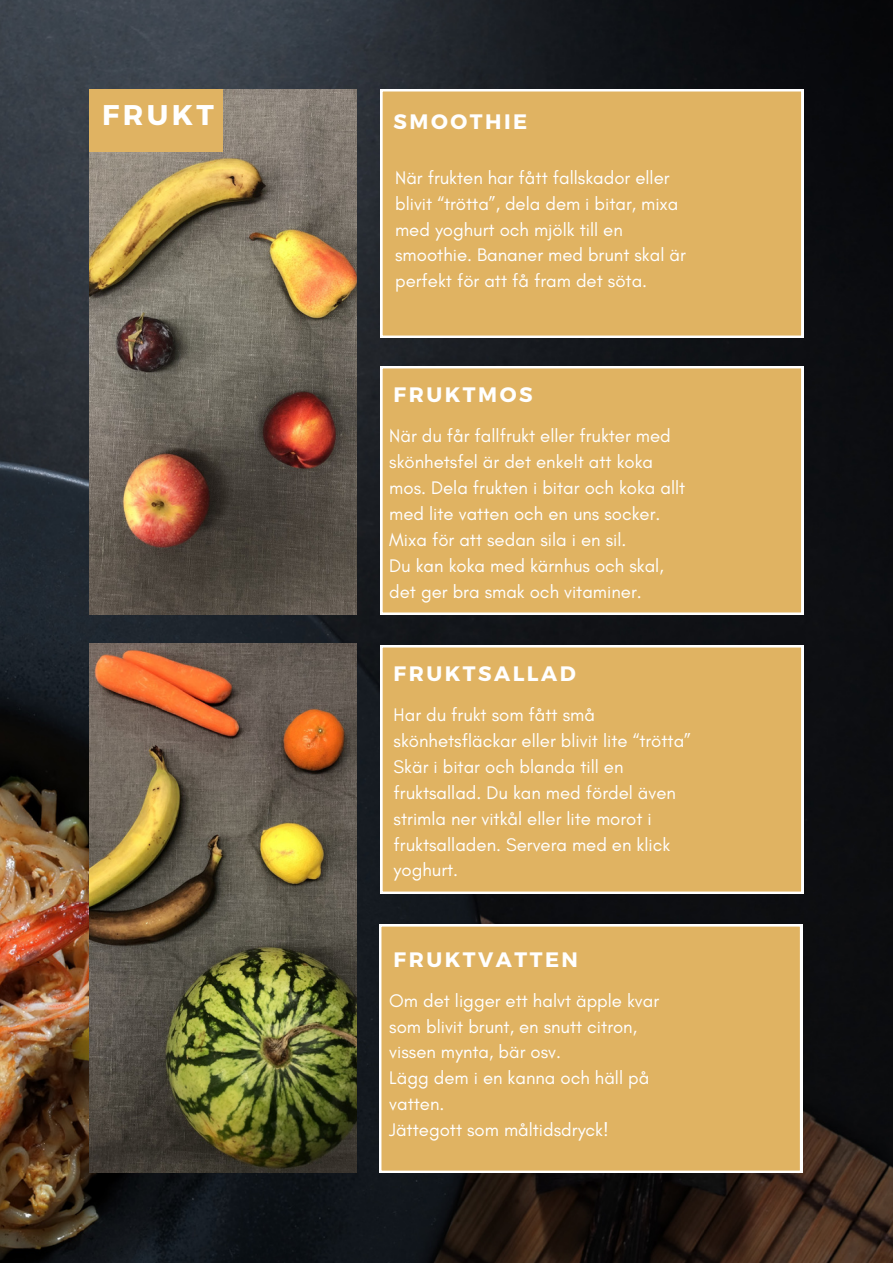
<style>
.page{position:relative;width:893px;height:1264px;background:#fff}
.page>*{position:absolute;margin:0;border:0;box-sizing:border-box;transform-origin:0 0}
.t1{font:700 28.5px "Montserrat";letter-spacing:.12em;color:#fff}
.t2{font:700 20.85px "Montserrat";letter-spacing:.12em;color:#fff}
.t3{font:18.6px/25.8px "Glacial Indifference";color:#fff}
</style>
<div class="page">
<img style="left:0;top:0;width:892px;height:1262px">
<img style="left:89px;top:89px;width:268px;height:525px">
<div style="left:380px;top:89px;width:423px;height:249px;background:#e0b362"></div>
<div style="left:379px;top:924px;width:423px;height:248px;background:#e0b362"></div>
<div style="left:380px;top:645px;width:423px;height:248px;background:#e0b362"></div>
<div style="left:380px;top:366px;width:423px;height:248px;background:#e0b362"></div>
<img style="left:89px;top:643px;width:268px;height:529px">
<div style="left:89px;top:89px;width:134px;height:63px;background:#e0b362"></div>
<p class="t1" style="left:102px;top:96px;width:113px">FRUKT</p>
<p class="t2" style="left:393px;top:107px;width:135px">SMOOTHIE</p>
<p class="t3" style="left:395px;top:164px;width:292px">När frukten har fått fallskador eller blivit “trötta”, dela dem i bitar, mixa med yoghurt och mjölk till en smoothie. Bananer med brunt skal är perfekt för att få fram det söta.</p>
<p class="t2" style="left:393px;top:381px;width:140px">FRUKTMOS</p>
<p class="t3" style="left:389px;top:423px;width:297px">När du får fallfrukt eller frukter med skönhetsfel är det enkelt att koka mos. Dela frukten i bitar och koka allt med lite vatten och en uns socker.<br>Mixa för att sedan sila i en sil.</p>
<p class="t3" style="left:389px;top:552px;width:276px">Du kan koka med kärnhus och skal, det ger bra smak och vitaminer.</p>
<p class="t2" style="left:393px;top:660px;width:184px">FRUKTSALLAD</p>
<p class="t3" style="left:393px;top:702px;width:299px">Har du frukt som fått små skönhetsfläckar eller blivit lite “trötta”</p>
<p class="t3" style="left:393px;top:753px;width:284px">Skär i bitar och blanda till en fruktsallad. Du kan med fördel även strimla ner vitkål eller lite morot i fruktsalladen. Servera med en klick yoghurt.</p>
<p class="t2" style="left:393px;top:945px;width:186px">FRUKTVATTEN</p>
<p class="t3" style="left:389px;top:987px;width:271px">Om det ligger ett halvt äpple kvar som blivit brunt, en snutt citron, vissen mynta, bär osv.</p>
<p class="t3" style="left:389px;top:1064px;width:261px">Lägg dem i en kanna och häll på vatten.</p>
<p class="t3" style="left:389px;top:1116px;width:221px">Jättegott som måltidsdryck!</p>
</div>
